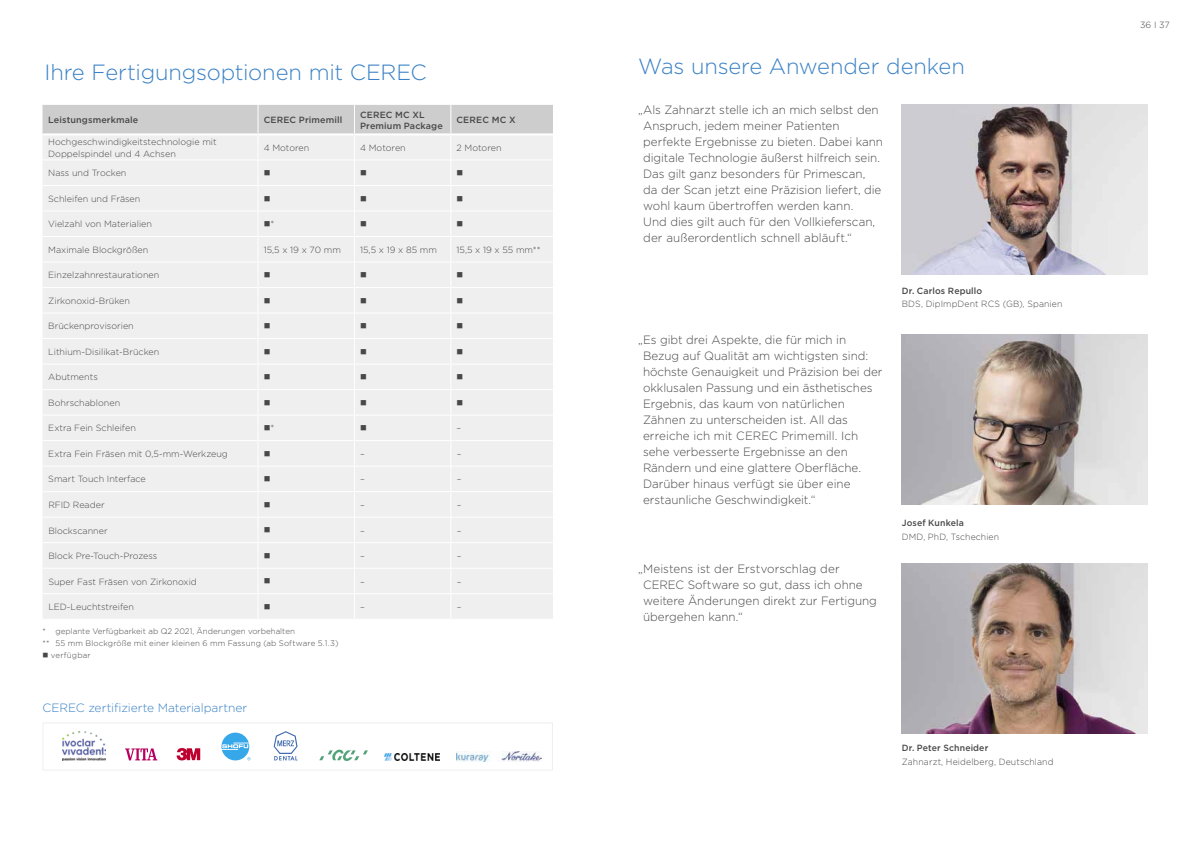
<style>
.page{position:relative;width:1191px;height:842px;background:#fff}
.page>*{position:absolute;margin:0;border:0;box-sizing:border-box;transform-origin:0 0}
.t1{font:300 22px "Gotham";letter-spacing:-.01em;color:#3a81c5}
.t2{font:300 12px/16px "Gotham";letter-spacing:-.005em;color:#484848}
.t3{font:300 12px "Gotham";letter-spacing:-.005em;color:#3a81c5}
.t4{font:300 9px/12px "Gotham";color:#484848}
.t5{font:500 9px/11px "Gotham";letter-spacing:.015em;color:#484848}
.t6{font:9px "Wingdings";color:#484848}
.t7{font:300 8px/12px "Gotham";color:#484848}
.t8{font:300 8px "Gotham";letter-spacing:.02em;color:#484848}
</style>
<div class="page">
<div style="left:43px;top:722px;width:510px;height:49px;border:1px solid #efefef"></div>
<img style="left:63px;top:732px;width:43px;height:28px">
<svg style="left:177px;top:748px;width:23px;height:12px"></svg>
<svg style="left:274px;top:731px;width:23px;height:29px"></svg>
<svg style="left:125px;top:748px;width:32px;height:12px"></svg>
<svg style="left:319px;top:750px;width:49px;height:11px"></svg>
<img style="left:384px;top:754px;width:56px;height:6px">
<img style="left:456px;top:751px;width:85px;height:10px">
<svg style="left:221px;top:733px;width:29px;height:27px"></svg>
<svg style="left:43px;top:105px;width:510px;height:514px"></svg>
<img style="left:901px;top:334px;width:246px;height:171px">
<img style="left:901px;top:563px;width:246px;height:170px">
<img style="left:901px;top:105px;width:246px;height:170px">
<h1 class="t1" style="left:44px;top:58px;width:384px">Ihre Fertigungsoptionen mit CEREC</h1>
<p class="t5" style="left:48px;top:114px;width:92px">Leistungsmerkmale</p>
<p class="t5" style="left:264px;top:114px;width:80px">CEREC Primemill</p>
<p class="t5" style="left:360px;top:109px;width:84px">CEREC MC XL<br>Premium Package</p>
<p class="t5" style="left:456px;top:114px;width:61px">CEREC MC X</p>
<p class="t4" style="left:48px;top:135px;width:170px">Hochgeschwindigkeitstechnologie mit<br>Doppelspindel und 4 Achsen</p>
<p class="t4" style="left:264px;top:141px;width:47px">4 Motoren</p>
<p class="t4" style="left:360px;top:141px;width:47px">4 Motoren</p>
<p class="t4" style="left:456px;top:141px;width:46px">2 Motoren</p>
<p class="t4" style="left:48px;top:167px;width:80px">Nass und Trocken</p>
<p class="t6" style="left:264px;top:168px;width:8px">■</p>
<p class="t6" style="left:360px;top:168px;width:8px">■</p>
<p class="t6" style="left:456px;top:168px;width:8px">■</p>
<p class="t4" style="left:48px;top:192px;width:94px">Schleifen und Fräsen</p>
<p class="t6" style="left:264px;top:194px;width:8px">■</p>
<p class="t6" style="left:360px;top:194px;width:8px">■</p>
<p class="t6" style="left:456px;top:194px;width:8px">■</p>
<p class="t4" style="left:48px;top:218px;width:105px">Vielzahl von Materialien</p>
<p class="t4" style="left:264px;top:218px;width:12px">■*</p>
<p class="t6" style="left:360px;top:219px;width:8px">■</p>
<p class="t6" style="left:456px;top:219px;width:8px">■</p>
<p class="t4" style="left:48px;top:243px;width:102px">Maximale Blockgrößen</p>
<p class="t4" style="left:264px;top:243px;width:79px">15,5 x 19 x 70 mm</p>
<p class="t4" style="left:360px;top:243px;width:78px">15,5 x 19 x 85 mm</p>
<p class="t4" style="left:456px;top:243px;width:86px">15,5 x 19 x 55 mm**</p>
<p class="t4" style="left:48px;top:269px;width:113px">Einzelzahnrestaurationen</p>
<p class="t6" style="left:264px;top:270px;width:8px">■</p>
<p class="t6" style="left:360px;top:270px;width:8px">■</p>
<p class="t6" style="left:456px;top:270px;width:8px">■</p>
<p class="t4" style="left:48px;top:294px;width:83px">Zirkonoxid-Brüken</p>
<p class="t6" style="left:264px;top:296px;width:8px">■</p>
<p class="t6" style="left:360px;top:296px;width:8px">■</p>
<p class="t6" style="left:456px;top:296px;width:8px">■</p>
<p class="t4" style="left:48px;top:320px;width:87px">Brückenprovisorien</p>
<p class="t6" style="left:264px;top:321px;width:8px">■</p>
<p class="t6" style="left:360px;top:321px;width:8px">■</p>
<p class="t6" style="left:456px;top:321px;width:8px">■</p>
<p class="t4" style="left:48px;top:345px;width:112px">Lithium-Disilikat-Brücken</p>
<p class="t6" style="left:264px;top:347px;width:8px">■</p>
<p class="t6" style="left:360px;top:347px;width:8px">■</p>
<p class="t6" style="left:456px;top:347px;width:8px">■</p>
<p class="t4" style="left:48px;top:371px;width:51px">Abutments</p>
<p class="t6" style="left:264px;top:372px;width:8px">■</p>
<p class="t6" style="left:360px;top:372px;width:8px">■</p>
<p class="t6" style="left:456px;top:372px;width:8px">■</p>
<p class="t4" style="left:48px;top:396px;width:73px">Bohrschablonen</p>
<p class="t6" style="left:264px;top:398px;width:8px">■</p>
<p class="t6" style="left:360px;top:398px;width:8px">■</p>
<p class="t6" style="left:456px;top:398px;width:8px">■</p>
<p class="t4" style="left:48px;top:422px;width:89px">Extra Fein Schleifen</p>
<p class="t4" style="left:264px;top:422px;width:12px">■*</p>
<p class="t6" style="left:360px;top:423px;width:8px">■</p>
<p class="t4" style="left:456px;top:422px;width:6px">–</p>
<p class="t4" style="left:48px;top:447px;width:181px">Extra Fein Fräsen mit 0,5-mm-Werkzeug</p>
<p class="t6" style="left:264px;top:449px;width:8px">■</p>
<p class="t4" style="left:360px;top:447px;width:6px">–</p>
<p class="t4" style="left:457px;top:447px;width:6px">–</p>
<p class="t4" style="left:48px;top:473px;width:99px">Smart Touch Interface</p>
<p class="t6" style="left:264px;top:474px;width:8px">■</p>
<p class="t4" style="left:360px;top:473px;width:6px">–</p>
<p class="t4" style="left:457px;top:473px;width:6px">–</p>
<p class="t4" style="left:48px;top:498px;width:58px">RFID Reader</p>
<p class="t6" style="left:264px;top:500px;width:8px">■</p>
<p class="t4" style="left:360px;top:498px;width:6px">–</p>
<p class="t4" style="left:457px;top:498px;width:6px">–</p>
<p class="t4" style="left:48px;top:524px;width:61px">Blockscanner</p>
<p class="t6" style="left:264px;top:525px;width:8px">■</p>
<p class="t4" style="left:48px;top:550px;width:111px">Block Pre-Touch-Prozess</p>
<p class="t6" style="left:264px;top:551px;width:8px">■</p>
<p class="t4" style="left:360px;top:550px;width:6px">–</p>
<p class="t4" style="left:457px;top:550px;width:6px">–</p>
<p class="t4" style="left:48px;top:575px;width:150px">Super Fast Fräsen von Zirkonoxid</p>
<p class="t6" style="left:264px;top:576px;width:8px">■</p>
<p class="t4" style="left:360px;top:575px;width:6px">–</p>
<p class="t4" style="left:457px;top:575px;width:6px">–</p>
<p class="t4" style="left:48px;top:601px;width:87px">LED-Leuchtstreifen</p>
<p class="t6" style="left:264px;top:602px;width:8px">■</p>
<p class="t4" style="left:360px;top:601px;width:6px">–</p>
<p class="t4" style="left:457px;top:601px;width:6px">–</p>
<p class="t7" style="left:43px;top:625px;width:297px">* geplante Verfügbarkeit ab Q2 2021, Änderungen vorbehalten<br>** 55 mm Blockgröße mit einer kleinen 6 mm Fassung (ab Software 5.1.3)</p>
<p class="t8" style="left:43px;top:650px;width:50px">■ verfügbar</p>
<p class="t3" style="left:43px;top:700px;width:206px">CEREC zertifizierte Materialpartner</p>
<h1 class="t1" style="left:638px;top:53px;width:328px">Was unsere Anwender denken</h1>
<p class="t2" style="left:643px;top:102px;width:241px;text-indent:-5px">„Als Zahnarzt stelle ich an mich selbst den Anspruch, jedem meiner Patienten perfekte Ergebnisse zu bieten. Dabei kann digitale Technologie äußerst hilfreich sein.<br>Das gilt ganz besonders für Primescan,<br>da der Scan jetzt eine Präzision liefert, die wohl kaum übertroffen werden kann.<br>Und dies gilt auch für den Vollkieferscan, der außerordentlich schnell abläuft.“</p>
<p class="t2" style="left:643px;top:331px;width:241px;text-indent:-5px">„Es gibt drei Aspekte, die für mich in Bezug auf Qualität am wichtigsten sind: höchste Genauigkeit und Präzision bei der okklusalen Passung und ein ästhetisches Ergebnis, das kaum von natürlichen Zähnen zu unterscheiden ist. All das erreiche ich mit CEREC Primemill. Ich sehe verbesserte Ergebnisse an den Rändern und eine glattere Oberfläche.<br>Darüber hinaus verfügt sie über eine erstaunliche Geschwindigkeit.“</p>
<p class="t2" style="left:643px;top:560px;width:235px;text-indent:-5px">„Meistens ist der Erstvorschlag der<br>CEREC Software so gut, dass ich ohne weitere Änderungen direkt zur Fertigung übergehen kann.“</p>
<p class="t5" style="left:901px;top:285px;width:82px">Dr. Carlos Repullo</p>
<p class="t4" style="left:901px;top:298px;width:162px">BDS, DipImpDent RCS (GB), Spanien</p>
<p class="t5" style="left:901px;top:517px;width:64px">Josef Kunkela</p>
<p class="t4" style="left:901px;top:531px;width:99px">DMD, PhD, Tschechien</p>
<p class="t5" style="left:901px;top:742px;width:88px">Dr. Peter Schneider</p>
<p class="t4" style="left:901px;top:755px;width:153px">Zahnarzt, Heidelberg, Deutschland</p>
<p class="t4" style="left:1140px;top:19px;width:31px">36 I 37</p>
</div>
